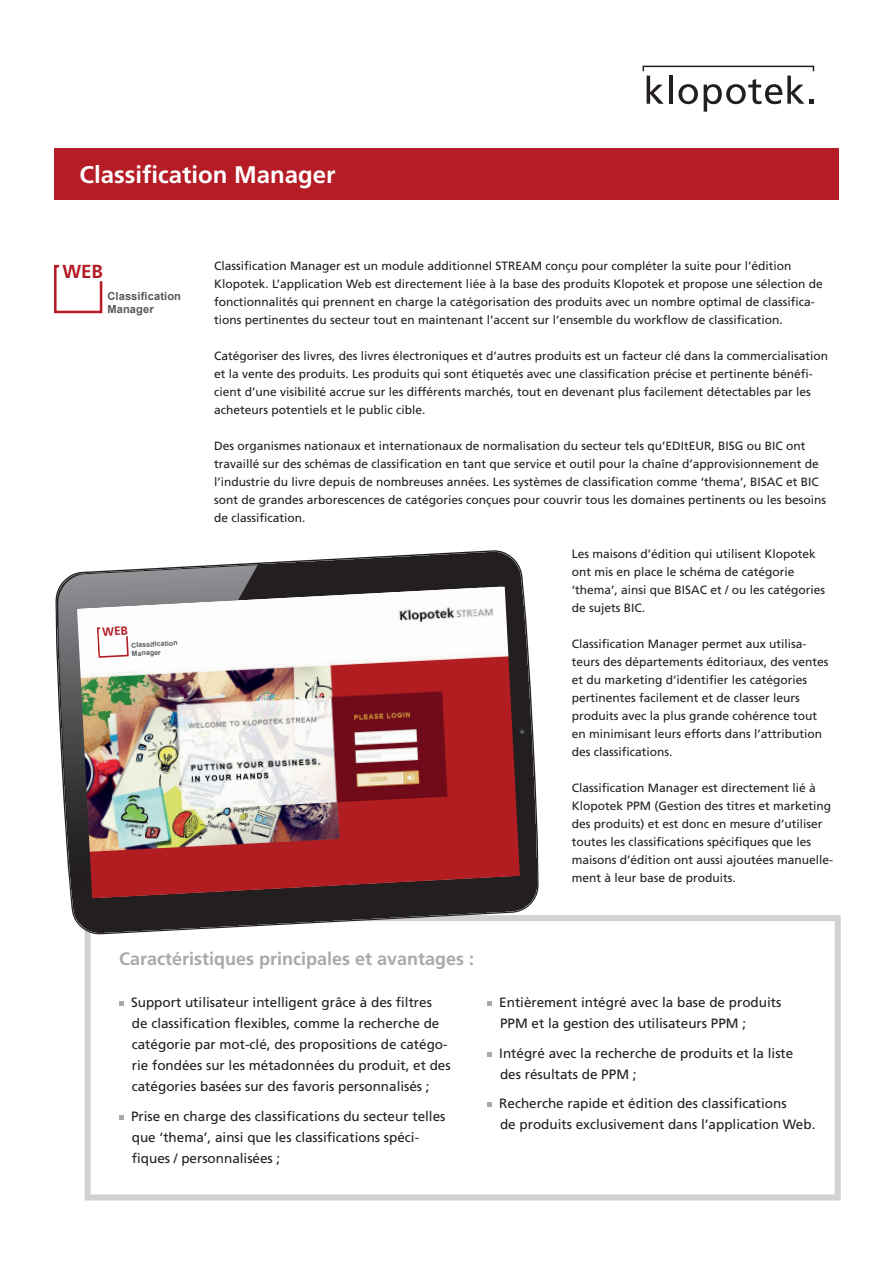
<style>
.page{position:relative;width:893px;height:1263px;background:#fff}
.page>*{position:absolute;margin:0;border:0;box-sizing:border-box;transform-origin:0 0}
.t1{font:700 24px "Frutiger";color:#fff}
.t2{font:700 18.9px "Frutiger";color:#b51c25}
.t3{font:700 18px "Frutiger";color:#a8a9ad}
.t4{font:13.5px/21px "Frutiger";color:#231f20}
.t5{font:12px/18px "Frutiger";color:#231f20}
.t6{font:700 11.1px/13.4px "Arial";letter-spacing:.01em;color:#57585a}
.t7{font:700 6.9px/8.4px "Arial";color:#57585a}
</style>
<div class="page">
<div style="left:54px;top:149px;width:785px;height:51px;background:#b51c25"></div>
<svg style="left:642px;top:66px;width:172px;height:46px"></svg>
<svg style="left:54px;top:264px;width:49px;height:50px"></svg>
<div style="left:85px;top:915px;width:756px;height:285px;background:#fff;border:6px solid #d1d2d4"></div>
<svg style="left:119px;top:1002px;width:5px;height:4px"></svg>
<svg style="left:119px;top:1115px;width:5px;height:5px"></svg>
<svg style="left:487px;top:1002px;width:5px;height:4px"></svg>
<svg style="left:487px;top:1052px;width:5px;height:5px"></svg>
<svg style="left:487px;top:1103px;width:5px;height:4px"></svg>
<svg style="left:70px;top:552px;width:467px;height:381px"></svg>
<img style="left:57px;top:565px;width:201px;height:332px">
<svg style="left:520px;top:728px;width:5px;height:6px"></svg>
<img style="left:77px;top:587px;width:443px;height:311px">
<img style="left:78px;top:600px;width:160px;height:265px">
<h1 class="t1" style="left:79px;top:161px;width:258px">Classification Manager</h1>
<h2 class="t2" style="left:63px;top:260px;width:42px">WEB</h2>
<p class="t6" style="left:107px;top:289px;width:75px">Classification<br>Manager</p>
<p class="t7" style="left:131px;top:641px;width:48px;rotate:-3deg">Classification<br>Manager</p>
<p class="t5" style="left:214px;top:257px;width:610px">Classification Manager est un module additionnel STREAM conçu pour compléter la suite pour l’édition Klopotek. L’application Web est directement liée à la base des produits Klopotek et propose une sélection de fonctionnalités qui prennent en charge la catégorisation des produits avec un nombre optimal de classifica&shy;tions pertinentes du secteur tout en maintenant l’accent sur l’ensemble du workflow de classification.</p>
<p class="t5" style="left:214px;top:347px;width:616px">Catégoriser des livres, des livres électroniques et d’autres produits est un facteur clé dans la commercialisation et la vente des produits. Les produits qui sont étiquetés avec une classification précise et pertinente bénéfi&shy;cient d’une visibilité accrue sur les différents marchés, tout en devenant plus facilement détectables par les acheteurs potentiels et le public cible.</p>
<p class="t5" style="left:214px;top:437px;width:614px">Des organismes nationaux et internationaux de normalisation du secteur tels qu’EDItEUR, BISG ou BIC ont travaillé sur des schémas de classification en tant que service et outil pour la chaîne d’approvisionnement de l’industrie du livre depuis de nombreuses années. Les systèmes de classification comme ‘thema’, BISAC et BIC sont de grandes arborescences de catégories conçues pour couvrir tous les domaines pertinents ou les besoins de classification.</p>
<p class="t5" style="left:572px;top:545px;width:255px">Les maisons d’édition qui utilisent Klopotek ont mis en place le schéma de catégorie ‘thema’, ainsi que BISAC et / ou les catégories de sujets BIC.</p>
<p class="t5" style="left:572px;top:635px;width:258px">Classification Manager permet aux utilisa&shy;teurs des départements éditoriaux, des ventes et du marketing d’identifier les catégories pertinentes facilement et de classer leurs produits avec la plus grande cohérence tout en minimisant leurs efforts dans l’attribution des classifications.</p>
<p class="t5" style="left:572px;top:779px;width:263px">Classification Manager est directement lié à Klopotek PPM (Gestion des titres et marketing des produits) et est donc en mesure d’utiliser toutes les classifications spécifiques que les maisons d’édition ont aussi ajoutées manuelle&shy;ment à leur base de produits.</p>
<h3 class="t3" style="left:119px;top:948px;width:357px">Caractéristiques principales et avantages :</h3>
<p class="t4" style="left:131px;top:992px;width:321px">Support utilisateur intelligent grâce à des filtres de classification flexibles, comme la recherche de catégorie par mot-clé, des propositions de catégo&shy;rie fondées sur les métadonnées du produit, et des catégories basées sur des favoris personnalisés ;</p>
<p class="t4" style="left:131px;top:1106px;width:316px">Prise en charge des classifications du secteur telles que ‘thema’, ainsi que les classifications spéci&shy;fiques / personnalisées ;</p>
<p class="t4" style="left:499px;top:992px;width:284px">Entièrement intégré avec la base de produits<br>PPM et la gestion des utilisateurs PPM ;</p>
<p class="t4" style="left:499px;top:1043px;width:296px">Intégré avec la recherche de produits et la liste des résultats de PPM ;</p>
<p class="t4" style="left:499px;top:1093px;width:318px">Recherche rapide et édition des classifications<br>de produits exclusivement dans l’application Web.</p>
</div>
